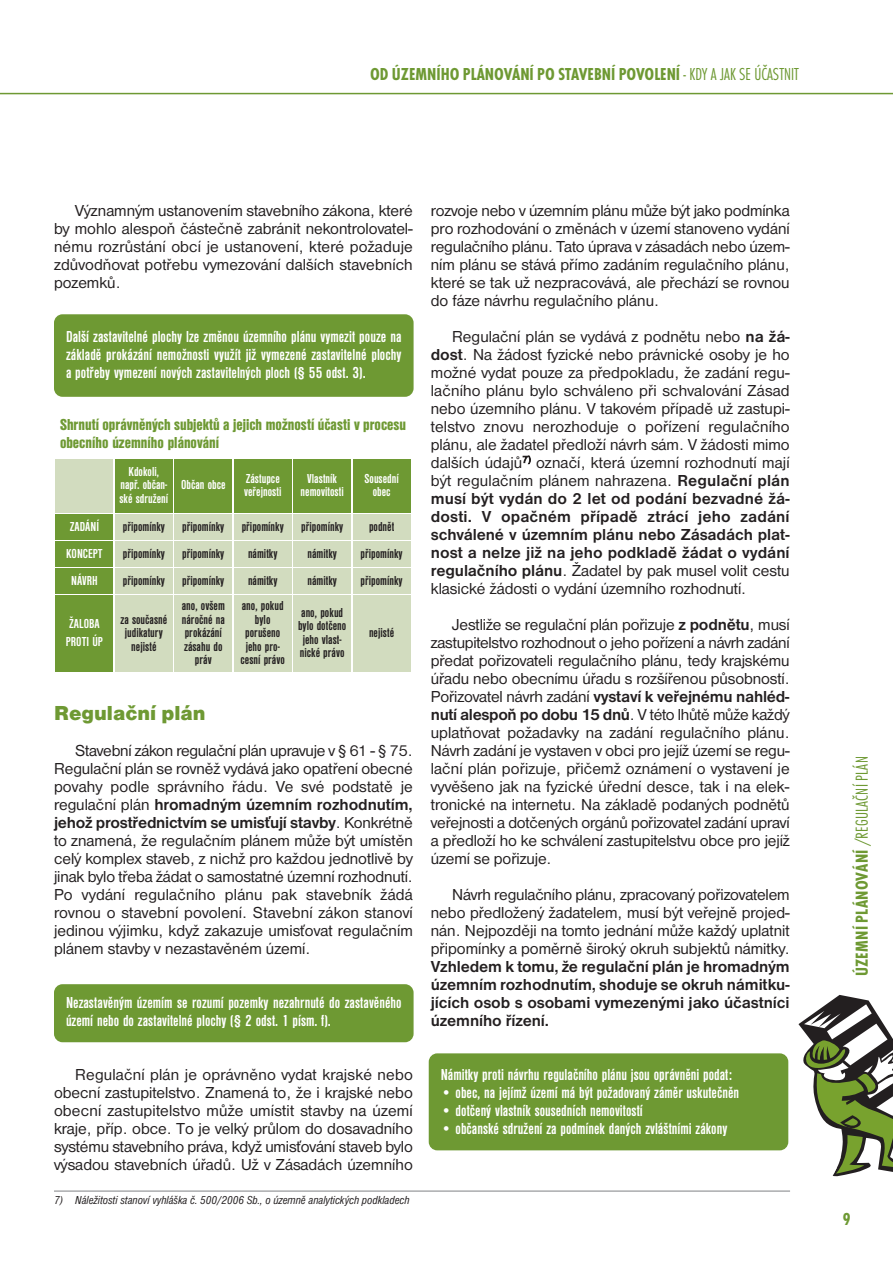
<style>
.page{position:relative;width:893px;height:1263px;background:#fff}
.page>*{position:absolute;margin:0;border:0;box-sizing:border-box;transform-origin:0 0}
.t1{font:900 21px "Nimbus San DCE";color:#6e9933}
.t2{font:700 condensed 18px "Futura TOT";color:#6e9933}
.t3{font:16.5px/18px "Nimbus San DCE";color:#231f20;text-align:justify}
.t4{font:16.5px/18px "Nimbus San DCE Bol Con";color:#fff}
.t5{font:700 16.5px/18px "Nimbus San DCE";letter-spacing:-.005em;color:#231f20;text-align:justify}
.t6{font:16.5px/18px "Nimbus San DCE Bla Con";color:#6e9933}
.t7{font:13.5px/13.5px "Nimbus San DCE Bol Con";color:#231f20;text-align:center}
.t8{font:13.5px/13.5px "Nimbus San DCE Bol Con";color:#fff;text-align:center}
.t9{font:12px "Nimbus San DCE Reg Con Ita";color:#231f20}
.s1{font-family:"Futura TOT Ligh Cond";font-weight:400;font-stretch:normal}
.s2{font-weight:700}
</style>
<div class="page">
<hr style="left:0;top:93px;width:893px;height:1px;background:#6e9933">
<svg style="left:798px;top:995px;width:95px;height:181px"></svg>
<hr style="left:54px;top:1191px;width:736px;height:1px;background:#808284">
<div style="left:54px;top:984px;width:360px;height:58px;background:#6e9933;border-radius:9px"></div>
<div style="left:429px;top:1053px;width:359px;height:97px;background:#6e9933;border-radius:9px"></div>
<div style="left:54px;top:314px;width:360px;height:83px;background:#6e9933;border-radius:9px"></div>
<div style="left:56px;top:459px;width:57px;height:54px;background:#d2dcbf"></div>
<div style="left:115px;top:459px;width:58px;height:54px;background:#6e9933"></div>
<div style="left:174px;top:459px;width:58px;height:54px;background:#6e9933"></div>
<div style="left:234px;top:459px;width:58px;height:54px;background:#6e9933"></div>
<div style="left:293px;top:459px;width:58px;height:54px;background:#6e9933"></div>
<div style="left:353px;top:459px;width:58px;height:54px;background:#6e9933"></div>
<div style="left:56px;top:515px;width:57px;height:25px;background:#6e9933"></div>
<div style="left:115px;top:515px;width:58px;height:25px;background:#d2dcbf"></div>
<div style="left:174px;top:515px;width:58px;height:25px;background:#d2dcbf"></div>
<div style="left:234px;top:515px;width:58px;height:25px;background:#d2dcbf"></div>
<div style="left:293px;top:515px;width:58px;height:25px;background:#d2dcbf"></div>
<div style="left:353px;top:515px;width:58px;height:25px;background:#d2dcbf"></div>
<div style="left:56px;top:542px;width:57px;height:25px;background:#6e9933"></div>
<div style="left:115px;top:542px;width:58px;height:25px;background:#d2dcbf"></div>
<div style="left:174px;top:542px;width:58px;height:25px;background:#d2dcbf"></div>
<div style="left:234px;top:542px;width:58px;height:25px;background:#d2dcbf"></div>
<div style="left:293px;top:542px;width:58px;height:25px;background:#d2dcbf"></div>
<div style="left:353px;top:542px;width:58px;height:25px;background:#d2dcbf"></div>
<div style="left:56px;top:569px;width:57px;height:25px;background:#6e9933"></div>
<div style="left:115px;top:569px;width:58px;height:25px;background:#d2dcbf"></div>
<div style="left:174px;top:569px;width:58px;height:25px;background:#d2dcbf"></div>
<div style="left:234px;top:569px;width:58px;height:25px;background:#d2dcbf"></div>
<div style="left:293px;top:569px;width:58px;height:25px;background:#d2dcbf"></div>
<div style="left:353px;top:569px;width:58px;height:25px;background:#d2dcbf"></div>
<div style="left:56px;top:596px;width:57px;height:76px;background:#6e9933"></div>
<div style="left:115px;top:596px;width:58px;height:76px;background:#d2dcbf"></div>
<div style="left:174px;top:596px;width:58px;height:76px;background:#d2dcbf"></div>
<div style="left:234px;top:596px;width:58px;height:76px;background:#d2dcbf"></div>
<div style="left:293px;top:596px;width:58px;height:76px;background:#d2dcbf"></div>
<div style="left:353px;top:596px;width:58px;height:76px;background:#d2dcbf"></div>
<p class="t2" style="left:370px;top:68px;width:430px">OD ÚZEMNÍHO PLÁNOVÁNÍ PO STAVEBNÍ POVOLENÍ <span class="s1">- KDY A JAK SE ÚČASTNIT</span></p>
<p class="t3" style="left:54px;top:203px;width:360px;text-indent:21px">Významným ustanovením stavebního zákona, které by mohlo alespoň částečně zabránit nekontrolovatel&shy;nému rozrůstání obcí je ustanovení, které požaduje zdůvodňovat potřebu vymezování dalších stavebních pozemků.</p>
<p class="t4" style="left:66px;top:329px;width:337px;text-align:justify">Další zastavitelné plochy lze změnou územního plánu vymezit pouze na základě prokázání nemožnosti využít již vymezené zastavitelné plochy a potřeby vymezení nových zastavitelných ploch (§ 55 odst. 3).</p>
<p class="t6" style="left:60px;top:417px;width:348px">Shrnutí oprávněných subjektů a jejich možností účasti v procesu obecního územního plánování</p>
<p class="t8" style="left:120px;top:465px;width:50px">Kdokoli, např. občan&shy;ské sdružení</p>
<p class="t8" style="left:181px;top:479px;width:46px">Občan obce</p>
<p class="t8" style="left:244px;top:472px;width:39px;text-align:left">Zástupce veřejnosti</p>
<p class="t8" style="left:301px;top:472px;width:45px">Vlastník nemovitosti</p>
<p class="t8" style="left:365px;top:472px;width:36px">Sousední obec</p>
<p class="t8" style="left:70px;top:520px;width:31px">ZADÁNÍ</p>
<p class="t7" style="left:123px;top:520px;width:44px">připomínky</p>
<p class="t7" style="left:182px;top:520px;width:44px">připomínky</p>
<p class="t7" style="left:242px;top:520px;width:44px">připomínky</p>
<p class="t7" style="left:301px;top:520px;width:44px">připomínky</p>
<p class="t7" style="left:369px;top:520px;width:27px">podnět</p>
<p class="t8" style="left:66px;top:547px;width:38px">KONCEPT</p>
<p class="t7" style="left:123px;top:547px;width:44px">připomínky</p>
<p class="t7" style="left:182px;top:547px;width:44px">připomínky</p>
<p class="t7" style="left:248px;top:547px;width:31px">námitky</p>
<p class="t7" style="left:307px;top:547px;width:31px">námitky</p>
<p class="t7" style="left:361px;top:547px;width:44px">připomínky</p>
<p class="t8" style="left:71px;top:574px;width:28px">NÁVRH</p>
<p class="t7" style="left:123px;top:574px;width:44px">připomínky</p>
<p class="t7" style="left:182px;top:574px;width:44px">připomínky</p>
<p class="t7" style="left:248px;top:574px;width:31px">námitky</p>
<p class="t7" style="left:307px;top:574px;width:31px">námitky</p>
<p class="t7" style="left:361px;top:574px;width:44px">připomínky</p>
<p class="t8" style="left:66px;top:615px;width:39px;line-height:18px;text-align:left">ŽALOBA<br>PROTI ÚP</p>
<p class="t7" style="left:121px;top:613px;width:48px">za současné judikatury nejisté</p>
<p class="t7" style="left:182px;top:600px;width:45px">ano, ovšem náročné na prokázání zásahu do práv</p>
<p class="t7" style="left:241px;top:600px;width:46px">ano, pokud bylo porušeno jeho pro&shy;cesní právo</p>
<p class="t7" style="left:298px;top:606px;width:50px">ano, pokud bylo dotčeno jeho vlast&shy;nické právo</p>
<p class="t7" style="left:369px;top:627px;width:27px">nejisté</p>
<p class="t1" style="left:54px;top:706px;width:153px">Regulační plán</p>
<p class="t3" style="left:54px;top:743px;width:360px;text-indent:21px">Stavební zákon regulační plán upravuje v § 61 - § 75.<br>Regulační plán se rovněž vydává jako opatření obecné povahy podle správního řádu. Ve své podstatě je regulační plán <span class="s2">hromadným územním rozhodnutím, jehož prostřednictvím se umisťují stavby</span>. Konkrétně to znamená, že regulačním plánem může být umístěn celý komplex staveb, z nichž pro každou jednotlivě by jinak bylo třeba žádat o samostatné územní rozhodnutí.<br>Po vydání regulačního plánu pak stavebník žádá rovnou o stavební povolení. Stavební zákon stanoví jedinou výjimku, když zakazuje umisťovat regulačním plánem stavby v nezastavěném území.</p>
<p class="t4" style="left:66px;top:995px;width:337px">Nezastavěným územím se rozumí pozemky nezahrnuté do zastavěného území nebo do zastavitelné plochy (§ 2 odst. 1 písm. f).</p>
<p class="t3" style="left:54px;top:1067px;width:360px;text-indent:21px">Regulační plán je oprávněno vydat krajské nebo obecní zastupitelstvo. Znamená to, že i krajské nebo obecní zastupitelstvo může umístit stavby na území kraje, příp. obce. To je velký průlom do dosavadního systému stavebního práva, když umisťování staveb bylo výsadou stavebních úřadů. Už v Zásadách územního</p>
<p class="t9" style="left:54px;top:1196px;width:357px">7) Náležitosti stanoví vyhláška č. 500/2006 Sb., o územně analytických podkladech</p>
<p class="t3" style="left:431px;top:203px;width:360px">rozvoje nebo v územním plánu může být jako podmínka pro rozhodování o změnách v území stanoveno vydání regulačního plánu. Tato úprava v zásadách nebo územ&shy;ním plánu se stává přímo zadáním regulačního plánu, které se tak už nezpracovává, ale přechází se rovnou do fáze návrhu regulačního plánu.</p>
<p class="t3" style="left:431px;top:329px;width:360px;text-indent:21px">Regulační plán se vydává z podnětu nebo <span class="s2">na žá&shy;dost</span>. Na žádost fyzické nebo právnické osoby je ho možné vydat pouze za předpokladu, že zadání regu&shy;lačního plánu bylo schváleno při schvalování Zásad nebo územního plánu. V takovém případě už zastupi&shy;telstvo znovu nerozhoduje o pořízení regulačního plánu, ale žadatel předloží návrh sám. V žádosti mimo dalších údajů<sup>7)</sup> označí, která územní rozhodnutí mají být regulačním plánem nahrazena. <span class="s2">Regulační plán musí být vydán do 2 let od podání bezvadné žá&shy;dosti. V opačném případě ztrácí jeho zadání schválené v územním plánu nebo Zásadách plat&shy;nost a nelze již na jeho podkladě žádat o vydání regulačního plánu</span>. Žadatel by pak musel volit cestu klasické žádosti o vydání územního rozhodnutí.</p>
<p class="t3" style="left:431px;top:617px;width:361px;text-indent:21px">Jestliže se regulační plán pořizuje <span class="s2">z podnětu</span>, musí zastupitelstvo rozhodnout o jeho pořízení a návrh zadání předat pořizovateli regulačního plánu, tedy krajskému úřadu nebo obecnímu úřadu s rozšířenou působností.<br>Pořizovatel návrh zadání <span class="s2">vystaví k veřejnému nahléd&shy;nutí alespoň po dobu 15 dnů</span>. V této lhůtě může každý uplatňovat požadavky na zadání regulačního plánu.<br>Návrh zadání je vystaven v obci pro jejíž území se regu&shy;lační plán pořizuje, přičemž oznámení o vystavení je vyvěšeno jak na fyzické úřední desce, tak i na elek&shy;tronické na internetu. Na základě podaných podnětů veřejnosti a dotčených orgánů pořizovatel zadání upraví a předloží ho ke schválení zastupitelstvu obce pro jejíž území se pořizuje.</p>
<p class="t3" style="left:431px;top:887px;width:360px;text-indent:21px">Návrh regulačního plánu, zpracovaný pořizovatelem nebo předložený žadatelem, musí být veřejně projed&shy;nán. Nejpozději na tomto jednání může každý uplatnit připomínky a poměrně široký okruh subjektů námitky.</p>
<p class="t5" style="left:431px;top:959px;width:360px">Vzhledem k tomu, že regulační plán je hromadným územním rozhodnutím, shoduje se okruh námitku&shy;jících osob s osobami vymezenými jako účastníci územního řízení.</p>
<p class="t4" style="left:441px;top:1067px;width:293px">Námitky proti návrhu regulačního plánu jsou oprávněni podat:</p>
<p class="t4" style="left:441px;top:1085px;width:300px">• obec, na jejímž území má být požadovaný záměr uskutečněn</p>
<p class="t4" style="left:441px;top:1103px;width:204px">• dotčený vlastník sousedních nemovitostí</p>
<p class="t4" style="left:441px;top:1121px;width:288px">• občanské sdružení za podmínek daných zvláštními zákony</p>
<p class="t2" style="left:856px;top:976px;width:221px;rotate:-90deg">ÚZEMNÍ PLÁNOVÁNÍ <span class="s1">/REGULAČNÍ PLÁN</span></p>
<p class="t2" style="left:843px;top:1213px;width:9px">9</p>
</div>
